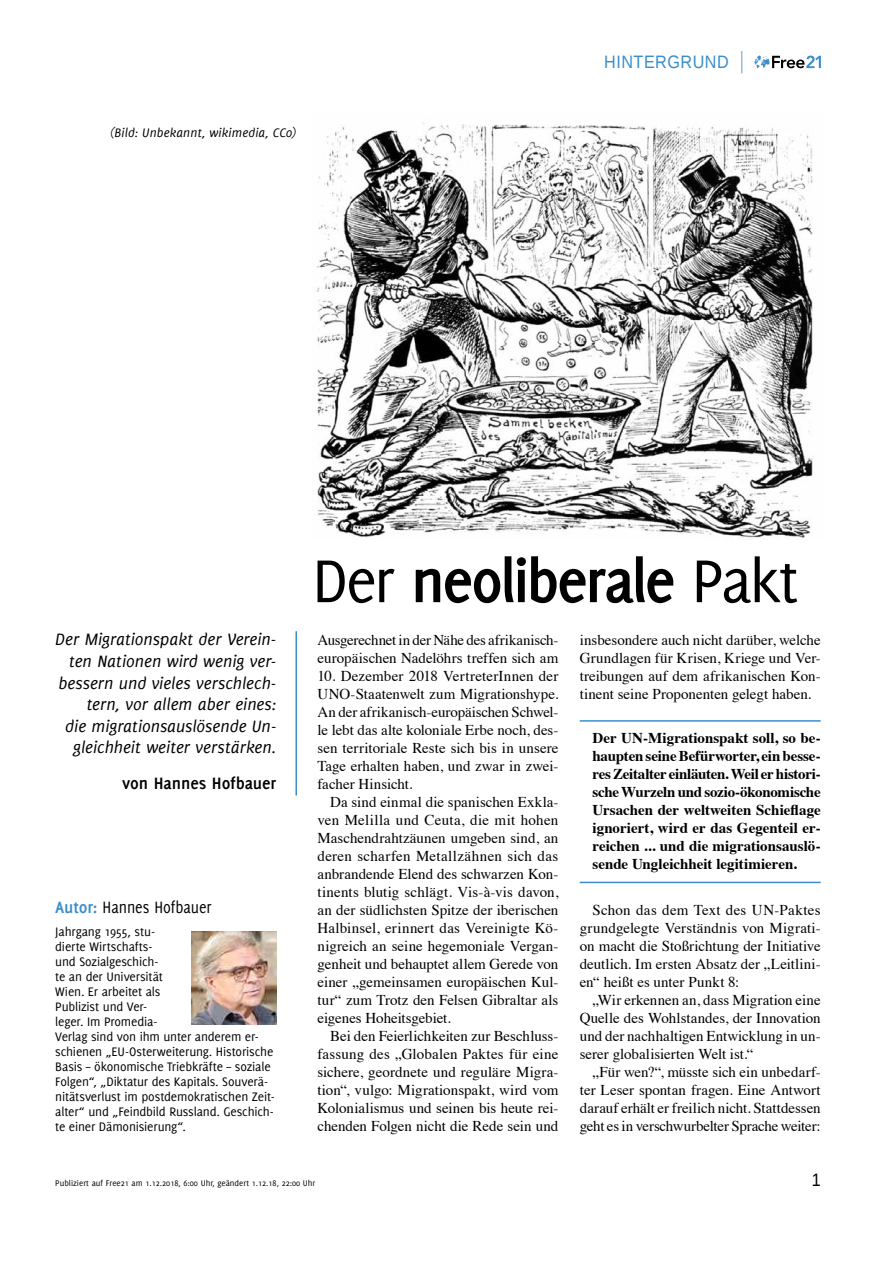
<style>
.page{position:relative;width:893px;height:1263px;background:#fff}
.page>*{position:absolute;margin:0;border:0;box-sizing:border-box;transform-origin:0 0}
.t1{font:700 66px "Delicious";letter-spacing:-.04em;color:#000}
.t2{font:italic 18px/21.6px "Delicious";color:#000;text-align:right}
.t3{font:18px "Delicious";letter-spacing:-.005em;color:#000;scale:.89 1}
.t4{font:700 18px "Delicious";color:#000}
.t5{font:18px "Liberation Sans";letter-spacing:.03em;color:#3a8ecb;scale:.9 1}
.t6{font:18px "Liberation Sans";color:#000;scale:.9 1}
.t7{font:15px/18px "Times";letter-spacing:-.005em;color:#000;text-align:justify}
.t8{font:700 15px/18px "Times";color:#000;text-align:justify}
.t9{font:13.5px/15px "Delicious";letter-spacing:-.015em;color:#000}
.t10{font:italic 13.5px "Delicious";letter-spacing:.01em;color:#000}
.t11{font:9px "Delicious";color:#000}
.s1{font-weight:700;color:#3a8ecb}
.s2{font-weight:400}
</style>
<div class="page">
<svg style="left:755px;top:55px;width:66px;height:13px"></svg>
<svg style="left:741px;top:51px;width:1px;height:23px"></svg>
<hr style="left:295px;top:631px;width:2px;height:164px;background:#3a8ecb">
<img style="left:317px;top:123px;width:496px;height:415px">
<hr style="left:580px;top:720px;width:241px;height:2px;background:#3a8ecb">
<hr style="left:580px;top:882px;width:241px;height:1px;background:#3a8ecb">
<img style="left:191px;top:931px;width:85px;height:94px">
<p class="t10" style="left:110px;top:125px;width:188px">(Bild: Unbekannt, wikimedia, CC0)</p>
<p class="t5" style="left:604px;top:52px;width:140px">HINTERGRUND</p>
<p class="t2" style="left:55px;top:629px;width:223px">Der Migrationspakt der Verein&shy;ten Nationen wird wenig ver&shy;bessern und vieles verschlech&shy;tern, vor allem aber eines:<br>die migrationsauslösende Un&shy;gleichheit weiter verstärken.</p>
<p class="t4" style="left:122px;top:773px;width:156px">von Hannes Hofbauer</p>
<p class="t3" style="left:55px;top:897px;width:177px"><span class="s1">Autor:</span> Hannes Hofbauer</p>
<p class="t9" style="left:55px;top:924px;width:221px">Jahrgang 1955, stu-<br>dierte Wirtschafts-<br>und Sozialgeschich-<br>te an der Universität<br>Wien. Er arbeitet als<br>Publizist und Ver-<br>leger. Im Promedia-<br>Verlag sind von ihm unter anderem er&shy;schienen „EU-Osterweiterung. Historische<br>Basis – ökonomische Triebkräfte – soziale<br>Folgen“, „Diktatur des Kapitals. Souverä&shy;nitätsverlust im postdemokratischen Zeit&shy;alter“ und „Feindbild Russland. Geschich&shy;te einer Dämonisierung“.</p>
<h1 class="t1" style="left:312px;top:543px;width:488px"><span class="s2">Der</span> neoliberale <span class="s2">Pakt</span></h1>
<p class="t7" style="left:317px;top:630px;width:242px">Ausgerechnet in der Nähe des afrikanisch&shy;europäischen Nadelöhrs treffen sich am</p>
<p class="t7" style="left:317px;top:666px;width:242px">10. Dezember 2018 VertreterInnen der UNO-Staatenwelt zum Migrationshype.<br>An der afrikanisch-europäischen Schwel&shy;le lebt das alte koloniale Erbe noch, des&shy;sen territoriale Reste sich bis in unsere Tage erhalten haben, und zwar in zwei&shy;facher Hinsicht.</p>
<p class="t7" style="left:317px;top:792px;width:242px;text-indent:13px">Da sind einmal die spanischen Exkla&shy;ven Melilla und Ceuta, die mit hohen Maschendrahtzäunen umgeben sind, an deren scharfen Metallzähnen sich das anbrandende Elend des schwarzen Kon&shy;tinents blutig schlägt. Vis-à-vis davon, an der südlichsten Spitze der iberischen Halbinsel, erinnert das Vereinigte Kö&shy;nigreich an seine hegemoniale Vergan&shy;genheit und behauptet allem Gerede von einer „gemeinsamen europäischen Kul&shy;tur“ zum Trotz den Felsen Gibraltar als eigenes Hoheitsgebiet.</p>
<p class="t7" style="left:317px;top:1026px;width:242px;text-indent:13px">Bei den Feierlichkeiten zur Beschluss&shy;fassung des „Globalen Paktes für eine sichere, geordnete und reguläre Migra&shy;tion“, vulgo: Migrationspakt, wird vom Kolonialismus und seinen bis heute rei&shy;chenden Folgen nicht die Rede sein und</p>
<p class="t7" style="left:580px;top:630px;width:242px">insbesondere auch nicht darüber, welche Grundlagen für Krisen, Kriege und Ver&shy;treibungen auf dem afrikanischen Kon&shy;tinent seine Proponenten gelegt haben.</p>
<p class="t8" style="left:592px;top:727px;width:230px">Der UN-Migrationspakt soll, so be&shy;haupten seine Befürworter, ein besse&shy;res Zeitalter einläuten. Weil er histori&shy;sche Wurzeln und sozio-ökonomische Ursachen der weltweiten Schieflage ignoriert, wird er das Gegenteil er&shy;reichen ... und die migrationsauslö&shy;sende Ungleichheit legitimieren.</p>
<p class="t7" style="left:580px;top:900px;width:242px;text-indent:13px">Schon das dem Text des UN-Paktes grundgelegte Verständnis von Migrati&shy;on macht die Stoßrichtung der Initiative deutlich. Im ersten Absatz der „Leitlini&shy;en“ heißt es unter Punkt 8:</p>
<p class="t7" style="left:580px;top:990px;width:242px;text-indent:13px">„Wir erkennen an, dass Migration eine Quelle des Wohlstandes, der Innovation und der nachhaltigen Entwicklung in un&shy;serer globalisierten Welt ist.“</p>
<p class="t7" style="left:580px;top:1062px;width:242px;text-indent:13px">„Für wen?“, müsste sich ein unbedarf&shy;ter Leser spontan fragen. Eine Antwort darauf erhält er freilich nicht. Stattdessen geht es in verschwurbelter Sprache weiter:</p>
<p class="t11" style="left:55px;top:1177px;width:262px">Publiziert auf Free21 am 1.12.2018, 6:00 Uhr, geändert 1.12.18, 22:00 Uhr</p>
<p class="t6" style="left:812px;top:1169px;width:12px">1</p>
</div>
